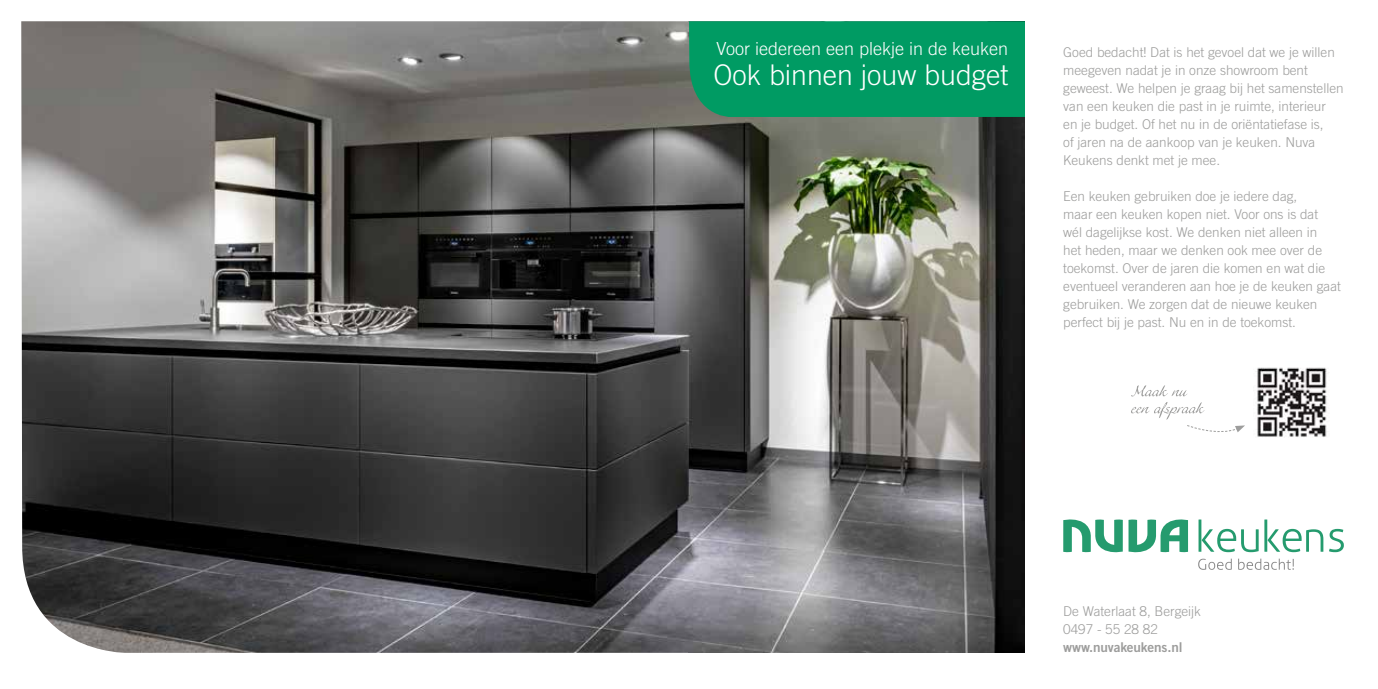
<style>
.page{position:relative;width:1378px;height:689px;background:#fff}
.page>*{position:absolute;margin:0;border:0;box-sizing:border-box;transform-origin:0 0}
.t1{font:300 28.5px "Trade Gothic LT Std";color:#fff}
.t2{font:300 18px "Trade Gothic LT Std";color:#fff}
.t3{font:300 13.5px/18px "Trade Gothic LT Std";color:#9d9d9c}
.t4{font:13.5px "Trade Gothic LT Std Bd 2";letter-spacing:-.01em;color:#9d9d9c}
</style>
<div class="page">
<img style="left:21px;top:21px;width:668px;height:632px">
<svg style="left:689px;top:117px;width:336px;height:536px;background:#73736e"></svg>
<div style="left:689px;top:21px;width:336px;height:96px;background:#009b63"></div>
<svg style="left:1063px;top:519px;width:125px;height:34px"></svg>
<svg style="left:1198px;top:519px;width:60px;height:33px"></svg>
<svg style="left:1264px;top:519px;width:59px;height:33px"></svg>
<svg style="left:1329px;top:529px;width:15px;height:23px"></svg>
<svg style="left:1198px;top:558px;width:33px;height:12px"></svg>
<svg style="left:1238px;top:558px;width:56px;height:12px"></svg>
<img style="left:1256px;top:367px;width:71px;height:70px">
<svg style="left:1131px;top:385px;width:56px;height:11px"></svg>
<svg style="left:1131px;top:402px;width:114px;height:30px"></svg>
<h2 class="t2" style="left:716px;top:38px;width:293px">Voor iedereen een plekje in de keuken</h2>
<h1 class="t1" style="left:713px;top:58px;width:296px">Ook binnen jouw budget</h1>
<p class="t3" style="left:1063px;top:43px;width:282px">Goed bedacht! Dat is het gevoel dat we je willen meegeven nadat je in onze showroom bent geweest. We helpen je graag bij het samenstellen van een keuken die past in je ruimte, interieur<br>en je budget. Of het nu in de oriëntatiefase is,<br>of jaren na de aankoop van je keuken. Nuva Keukens denkt met je mee.</p>
<p class="t3" style="left:1063px;top:187px;width:279px">Een keuken gebruiken doe je iedere dag,<br>maar een keuken kopen niet. Voor ons is dat<br>wél dagelijkse kost. We denken niet alleen in<br>het heden, maar we denken ook mee over de toekomst. Over de jaren die komen en wat die eventueel veranderen aan hoe je de keuken gaat gebruiken. We zorgen dat de nieuwe keuken perfect bij je past. Nu en in de toekomst.</p>
<p class="t3" style="left:1063px;top:602px;width:139px">De Waterlaat 8, Bergeijk<br>0497 - 55 28 82</p>
<p class="t4" style="left:1063px;top:638px;width:121px">www.nuvakeukens.nl</p>
</div>
